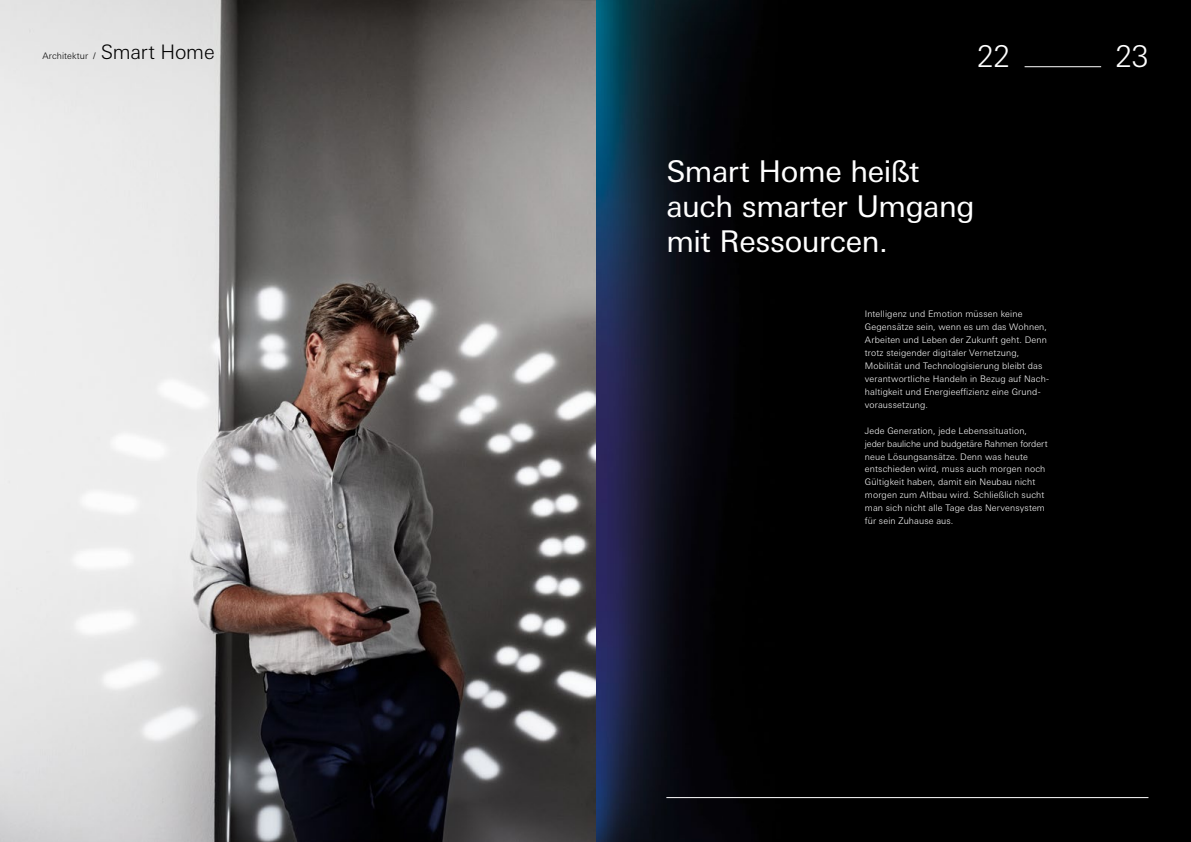
<style>
.page{position:relative;width:1191px;height:842px;background:#fff}
.page>*{position:absolute;margin:0;border:0;box-sizing:border-box;transform-origin:0 0}
.t1{font:30px/35px "Univers Next W1 G";letter-spacing:-.015em;color:#fff}
.t2{font:300 30px "Univers Next W1 G";color:#fff}
.t3{font:300 20px "Univers Next W1 G";letter-spacing:-.01em;color:#000}
.t4{font:300 9px/13px "Univers Next W1 G";letter-spacing:.015em;color:#fff}
.t5{font:300 9px "Univers Next W1 G";letter-spacing:.005em;color:#000}
</style>
<div class="page">
<img style="left:0;top:0;width:1191px;height:842px">
<hr style="left:1024px;top:67px;width:77px;height:1px;background:#fff">
<hr style="left:666px;top:797px;width:482px;height:1px;background:#fff">
<p class="t5" style="left:43px;top:51px;width:55px">Architektur /</p>
<h2 class="t3" style="left:101px;top:41px;width:115px">Smart Home</h2>
<h1 class="t2" style="left:977px;top:39px;width:35px">22</h1>
<h1 class="t2" style="left:1115px;top:39px;width:35px">23</h1>
<h1 class="t1" style="left:666px;top:153px;width:310px">Smart Home heißt auch smarter Umgang mit Ressourcen.</h1>
<p class="t4" style="left:865px;top:307px;width:186px">Intelligenz und Emotion müssen keine Gegensätze sein, wenn es um das Wohnen, Arbeiten und Leben der Zukunft geht. Denn trotz steigender digitaler Vernetzung, Mobilität und Technologisierung bleibt das verantwortliche Handeln in Bezug auf Nach&shy;haltigkeit und Energieeffizienz eine Grund&shy;voraussetzung.</p>
<p class="t4" style="left:865px;top:424px;width:184px">Jede Generation, jede Lebenssituation, jeder bauliche und budgetäre Rahmen fordert neue Lösungsansätze. Denn was heute entschieden wird, muss auch morgen noch Gültigkeit haben, damit ein Neubau nicht morgen zum Altbau wird. Schließlich sucht man sich nicht alle Tage das Nervensystem für sein Zuhause aus.</p>
</div>
